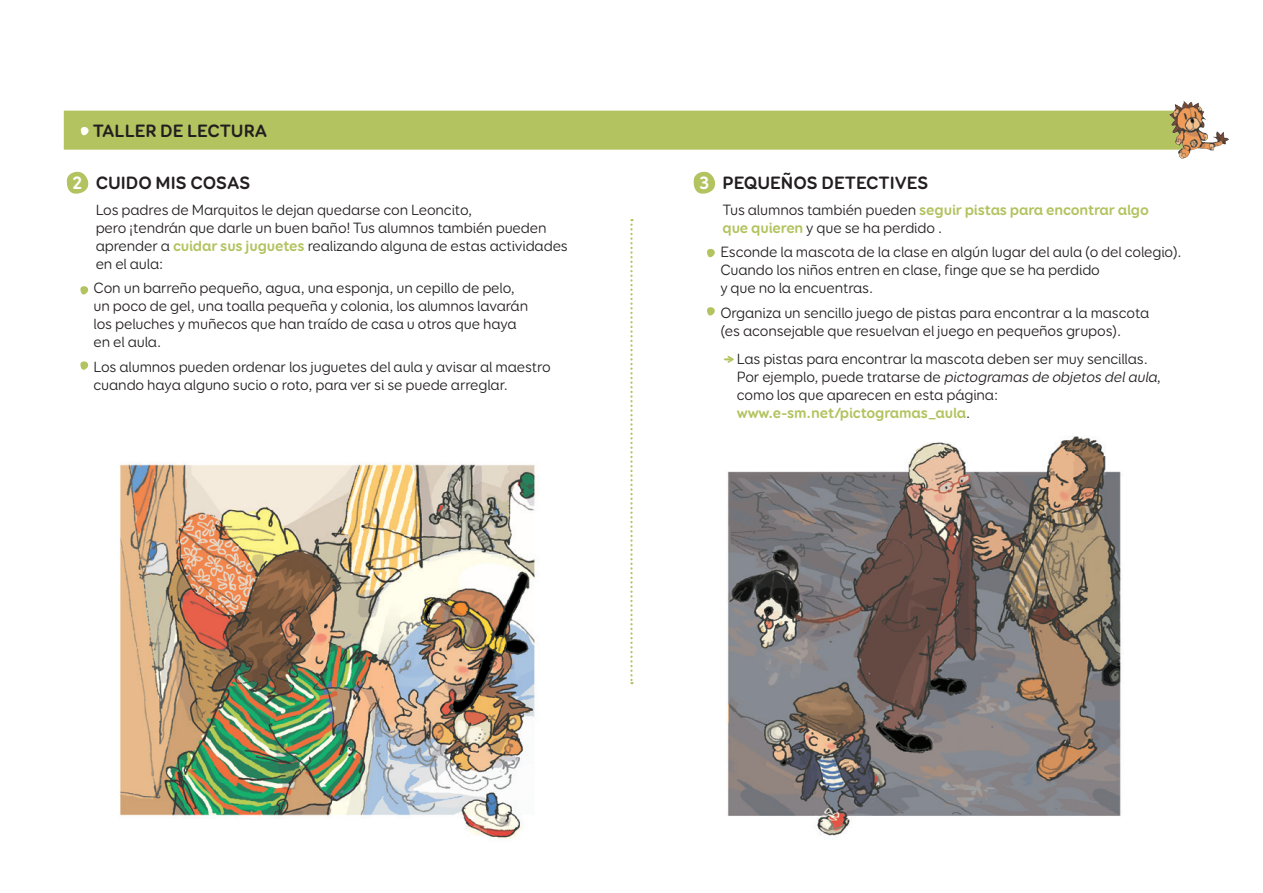
<style>
.page{position:relative;width:1263px;height:893px;background:#fff}
.page>*{position:absolute;margin:0;border:0;box-sizing:border-box;transform-origin:0 0}
.t1{font:700 18px "Booster Next FY";color:#231f20}
.t2{font:700 18px "Booster Next FY";color:#fff}
.t3{font:15px/18px "Booster Next FY";letter-spacing:-.01em;color:#231f20}
.s1{font-weight:700;color:#b2c35f}
.s2{font-weight:700;font-size:18px;color:#b2c35f}
.s3{font-style:italic}
</style>
<div class="page">
<div style="left:64px;top:111px;width:1135px;height:39px;background:#b2c35f"></div>
<svg style="left:727px;top:356px;width:7px;height:7px"></svg>
<svg style="left:630px;top:219px;width:3px;height:465px"></svg>
<svg style="left:66px;top:171px;width:23px;height:23px"></svg>
<svg style="left:80px;top:286px;width:9px;height:9px"></svg>
<svg style="left:707px;top:249px;width:8px;height:9px"></svg>
<svg style="left:707px;top:307px;width:8px;height:9px"></svg>
<svg style="left:80px;top:361px;width:9px;height:9px"></svg>
<svg style="left:693px;top:171px;width:23px;height:23px"></svg>
<img style="left:120px;top:464px;width:415px;height:375px">
<img style="left:727px;top:436px;width:394px;height:400px">
<img style="left:1169px;top:101px;width:15px;height:39px">
<p class="t1" style="left:93px;top:119px;width:176px">TALLER DE LECTURA</p>
<p class="t2" style="left:73px;top:171px;width:11px">2</p>
<p class="t2" style="left:699px;top:171px;width:11px">3</p>
<p class="t1" style="left:96px;top:171px;width:156px">CUIDO MIS COSAS</p>
<p class="t3" style="left:96px;top:201px;width:474px">Los padres de Marquitos le dejan quedarse con Leoncito,<br>pero ¡tendrán que darle un buen baño! Tus alumnos también pueden aprender a <span class="s1">cuidar sus juguetes</span> realizando alguna de estas actividades en el aula:</p>
<p class="t3" style="left:94px;top:279px;width:436px">Con un barreño pequeño, agua, una esponja, un cepillo de pelo, un poco de gel, una toalla pequeña y colonia, los alumnos lavarán los peluches y muñecos que han traído de casa u otros que haya en el aula.</p>
<p class="t3" style="left:94px;top:357px;width:459px">Los alumnos pueden ordenar los juguetes del aula y avisar al maestro cuando haya alguno sucio o roto, para ver si se puede arreglar.</p>
<p class="t1" style="left:722px;top:171px;width:207px">PEQUEÑOS DETECTIVES</p>
<p class="t3" style="left:722px;top:201px;width:428px">Tus alumnos también pueden <span class="s1">seguir pistas para encontrar algo que quieren</span> y que se ha perdido .</p>
<p class="t3" style="left:720px;top:243px;width:463px">Esconde la mascota de la clase en algún lugar del aula (o del colegio).<br>Cuando los niños entren en clase, finge que se ha perdido<br>y que no la encuentras.</p>
<p class="t3" style="left:720px;top:303px;width:430px">Organiza un sencillo juego de pistas para encontrar a la mascota (es aconsejable que resuelvan el juego en pequeños grupos).</p>
<p class="t3" style="left:737px;top:349px;width:426px;text-indent:-14px"><span class="s2">-</span> Las pistas para encontrar la mascota deben ser muy sencillas.<br>Por ejemplo, puede tratarse de <span class="s3">pictogramas de objetos delaula</span>, como los que aparecen en esta página: <span class="s1">www.e-sm.net/pictogramas_aula</span>.</p>
</div>
